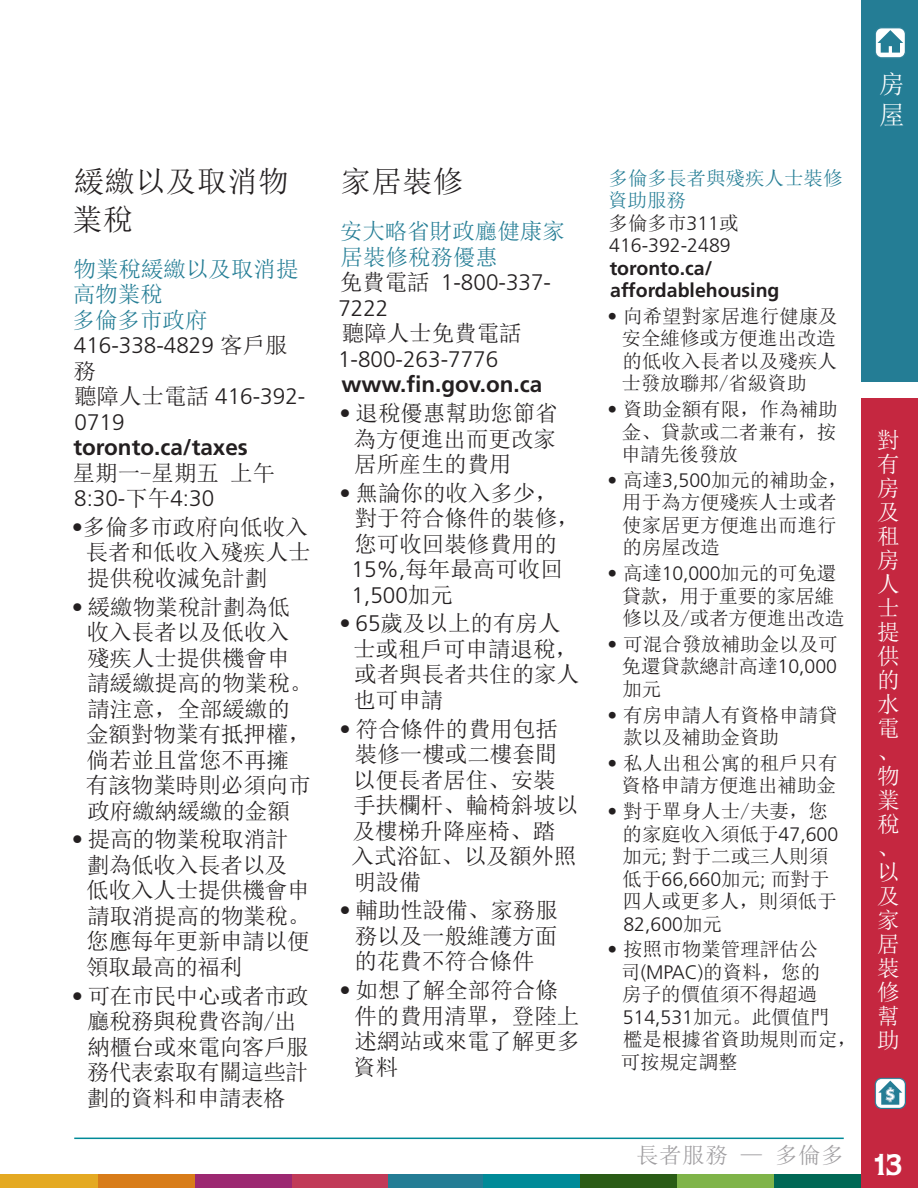
<style>
.page{position:relative;width:918px;height:1188px;background:#fff}
.page>*{position:absolute;margin:0;border:0;box-sizing:border-box;transform-origin:0 0}
.t1{font:30px/37.5px "Sim Sun";letter-spacing:.025em;color:#231f20}
.t2{font:25.5px/30.6px "Sim Sun";color:#fff}
.t3{font:22.5px/25.5px "Sim Sun";color:#231f20}
.t4{font:300 22.5px/25.5px "Frutiger";color:#231f20}
.t5{font:22.5px/25.5px "Sim Sun";letter-spacing:-.02em;color:#231f20}
.t6{font:22.5px/25.5px "Sim Sun";color:#247d95}
.t7{font:700 22.5px "Frutiger LT Std";color:#231f20}
.t8{font:22.5px/24px "Sim Sun";color:#fff;text-align:justify}
.t9{font:22.5px "Sim Sun";letter-spacing:.025em;color:#9f9da0}
.t10{font:19.5px/22.5px "Sim Sun";color:#231f20}
.t11{font:300 19.5px "Frutiger";color:#231f20}
.t12{font:700 19.5px/22.5px "Frutiger LT Std";color:#231f20}
.t13{font:19.5px/22.5px "Sim Sun";color:#247d95}
.s1{font-family:"Sim Sun";font-weight:400}
.s2{font-family:"Frutiger";font-weight:300}
.s3{color:#231f20}
.s4{font-family:"Frutiger";font-weight:300;color:#231f20}
.s5{font-family:"Quorum";font-weight:700;font-size:27px;color:#fff}
</style>
<div class="page">
<div style="left:774px;top:1174px;width:97px;height:14px;background:#006855"></div>
<div style="left:677px;top:1174px;width:97px;height:14px;background:#7fb449"></div>
<div style="left:580px;top:1174px;width:97px;height:14px;background:#2a5c16"></div>
<div style="left:483px;top:1174px;width:97px;height:14px;background:#008a98"></div>
<div style="left:386px;top:1174px;width:97px;height:14px;background:#247d95"></div>
<div style="left:290px;top:1174px;width:97px;height:14px;background:#c13a58"></div>
<div style="left:195px;top:1174px;width:97px;height:14px;background:#9c2871"></div>
<div style="left:98px;top:1174px;width:97px;height:14px;background:#d87c19"></div>
<div style="left:1px;top:1174px;width:97px;height:14px;background:#e4a922"></div>
<svg style="left:0;top:1174px;width:1px;height:14px"></svg>
<hr style="left:74px;top:1138px;width:770px;height:1px;background:#008a98">
<div style="left:861px;top:398px;width:57px;height:790px;background:#c52740"></div>
<div style="left:861px;top:0;width:57px;height:381px;background:#247d95"></div>
<div style="left:876px;top:1079px;width:29px;height:29px;background:#fff;border-radius:6px"></div>
<div style="left:875px;top:1078px;width:31px;height:31px;border:1px solid #247d95;border-radius:6px"></div>
<svg style="left:878px;top:1081px;width:24px;height:24px"></svg>
<div style="left:876px;top:28px;width:29px;height:30px;background:#fff;border-radius:6px"></div>
<div style="left:875px;top:27px;width:31px;height:31px;border:1px solid #247d95;border-radius:6px"></div>
<svg style="left:878px;top:30px;width:25px;height:23px"></svg>
<h1 class="t1" style="left:72px;top:163px;width:218px">緩繳以及取消物業稅</h1>
<p class="t6" style="left:73px;top:256px;width:228px">物業稅緩繳以及取消提高物業稅<br>多倫多市政府</p>
<p class="t4" style="left:74px;top:333px;width:215px">416-338-4829 <span class="s1">客戶服</span></p>
<p class="t3" style="left:74px;top:358px;width:24px">務</p>
<p class="t4" style="left:74px;top:384px;width:233px"><span class="s1">聽障人士電話</span> 416-392-<br>0719</p>
<p class="t7" style="left:73px;top:434px;width:176px">toronto.ca/taxes</p>
<p class="t3" style="left:73px;top:460px;width:204px">星期一-星期五 上午</p>
<p class="t4" style="left:74px;top:486px;width:142px">8:30-<span class="s1">下午</span>4:30</p>
<p class="t3" style="left:86px;top:514px;width:227px;text-indent:-14px"><span class="s2">•</span>多倫多市政府向低收入長者和低收入殘疾人士提供稅收減免計劃</p>
<p class="t3" style="left:86px;top:594px;width:228px;text-indent:-14px"><span class="s2">•</span> 緩繳物業稅計劃為低收入長者以及低收入殘疾人士提供機會申請緩繳提高的物業稅。請注意，全部緩繳的金額對物業有抵押權，倘若並且當您不再擁有該物業時則必須向市政府繳納緩繳的金額</p>
<p class="t3" style="left:86px;top:827px;width:226px;text-indent:-15px"><span class="s2">•</span> 提高的物業稅取消計劃為低收入長者以及低收入人士提供機會申請取消提高的物業稅。您應每年更新申請以便領取最高的福利</p>
<p class="t5" style="left:87px;top:983px;width:223px;text-indent:-15px"><span class="s2">•</span> 可在市民中心或者市政廳稅務與稅費咨詢/出納櫃台或來電向客戶服務代表索取有關這些計劃的資料和申請表格</p>
<h1 class="t1" style="left:341px;top:163px;width:124px">家居裝修</h1>
<p class="t6" style="left:340px;top:219px;width:226px">安大略省財政廳健康家居裝修稅務優惠</p>
<p class="t4" style="left:338px;top:270px;width:214px"><span class="s1">免費電話</span> 1-800-337-<br>7222</p>
<p class="t3" style="left:342px;top:321px;width:181px">聽障人士免費電話</p>
<p class="t4" style="left:338px;top:347px;width:162px">1-800-263-7776</p>
<p class="t7" style="left:341px;top:371px;width:202px">www.fin.gov.on.ca</p>
<p class="t3" style="left:354px;top:400px;width:206px;text-align:justify;text-indent:-14px"><span class="s2">•</span> 退稅優惠幫助您節省為方便進出而更改家居所産生的費用</p>
<p class="t3" style="left:352px;top:480px;width:230px;text-indent:-12px"><span class="s2">•</span> 無論你的收入多少，對于符合條件的裝修，您可收回裝修費用的<br><span class="s2">15%,</span>每年最高可收回</p>
<p class="t4" style="left:352px;top:583px;width:103px">1,500<span class="s1">加元</span></p>
<p class="t3" style="left:353px;top:611px;width:228px;text-indent:-14px"><span class="s2">• 65</span>歲及以上的有房人士或租戶可申請退稅，或者與長者共住的家人也可申請</p>
<p class="t3" style="left:352px;top:716px;width:228px;text-indent:-12px"><span class="s2">•</span> 符合條件的費用包括裝修一樓或二樓套間以便長者居住、安裝手扶欄杆、輪椅斜坡以及樓梯升降座椅、踏入式浴缸、以及額外照明設備</p>
<p class="t3" style="left:355px;top:898px;width:205px;text-align:justify;text-indent:-15px"><span class="s2">•</span> 輔助性設備、家務服務以及一般維護方面的花費不符合條件</p>
<p class="t3" style="left:353px;top:977px;width:228px;text-indent:-14px"><span class="s2">•</span> 如想了解全部符合條件的費用清單，登陸上述網站或來電了解更多資料</p>
<p class="t13" style="left:608px;top:166px;width:236px">多倫多長者與殘疾人士裝修資助服務<br><span class="s3">多倫多市</span><span class="s4">311</span><span class="s3">或</span></p>
<p class="t11" style="left:609px;top:234px;width:123px">416-392-2489</p>
<p class="t12" style="left:610px;top:257px;width:171px">toronto.ca/ affordablehousing</p>
<p class="t10" style="left:621px;top:305px;width:218px;text-align:justify;text-indent:-14px"><span class="s2">•</span> 向希望對家居進行健康及安全維修或方便進出改造的低收入長者以及殘疾人士發放聯邦/省級資助</p>
<p class="t10" style="left:621px;top:398px;width:218px;text-align:justify;text-indent:-14px"><span class="s2">•</span> 資助金額有限，作為補助金、貸款或二者兼有，按申請先後發放</p>
<p class="t10" style="left:622px;top:469px;width:227px;text-indent:-15px"><span class="s2">•</span> 高達<span class="s2">3,500</span>加元的補助金，用于為方便殘疾人士或者使家居更方便進出而進行的房屋改造</p>
<p class="t10" style="left:622px;top:562px;width:224px;text-indent:-14px"><span class="s2">•</span> 高達<span class="s2">10,000</span>加元的可免還貸款，用于重要的家居維修以及/或者方便進出改造</p>
<p class="t10" style="left:622px;top:633px;width:218px;text-align:justify;text-indent:-14px"><span class="s2">•</span> 可混合發放補助金以及可免還貸款總計高達<span class="s2">10,000</span>加元</p>
<p class="t10" style="left:623px;top:703px;width:216px;text-indent:-16px"><span class="s2">•</span> 有房申請人有資格申請貸款以及補助金資助</p>
<p class="t10" style="left:608px;top:752px;width:232px;text-align:right"><span class="s2">•</span> 私人出租公寓的租戶只有資格申請方便進出補助金</p>
<p class="t10" style="left:622px;top:800px;width:217px;text-indent:-15px"><span class="s2">•</span> 對于單身人士/夫妻，您的家庭收入須低于<span class="s2">47,600</span>加元<span class="s2">;</span> 對于二或三人則須低于<span class="s2">66,660</span>加元<span class="s2">;</span> 而對于四人或更多人，則須低于</p>
<p class="t11" style="left:623px;top:913px;width:100px">82,600<span class="s1">加元</span></p>
<p class="t10" style="left:621px;top:938px;width:200px;text-align:justify;text-indent:-14px"><span class="s2">•</span> 按照市物業管理評估公司<span class="s2">(MPAC)</span>的資料，您的房子的價值須不得超過</p>
<p class="t11" style="left:623px;top:1006px;width:208px">514,531<span class="s1">加元。此價值門</span></p>
<p class="t10" style="left:621px;top:1028px;width:238px">檻是根據省資助規則而定，可按規定調整</p>
<p class="t2" style="left:879px;top:69px;width:27px">房屋</p>
<p class="t8" style="left:877px;top:428px;width:24px">對有房及租房人士提供的水電、物業稅、以及家居裝修幫助</p>
<p class="t9" style="left:636px;top:1144px;width:268px">長者服務 — 多倫多 <span class="s5">13</span></p>
</div>
